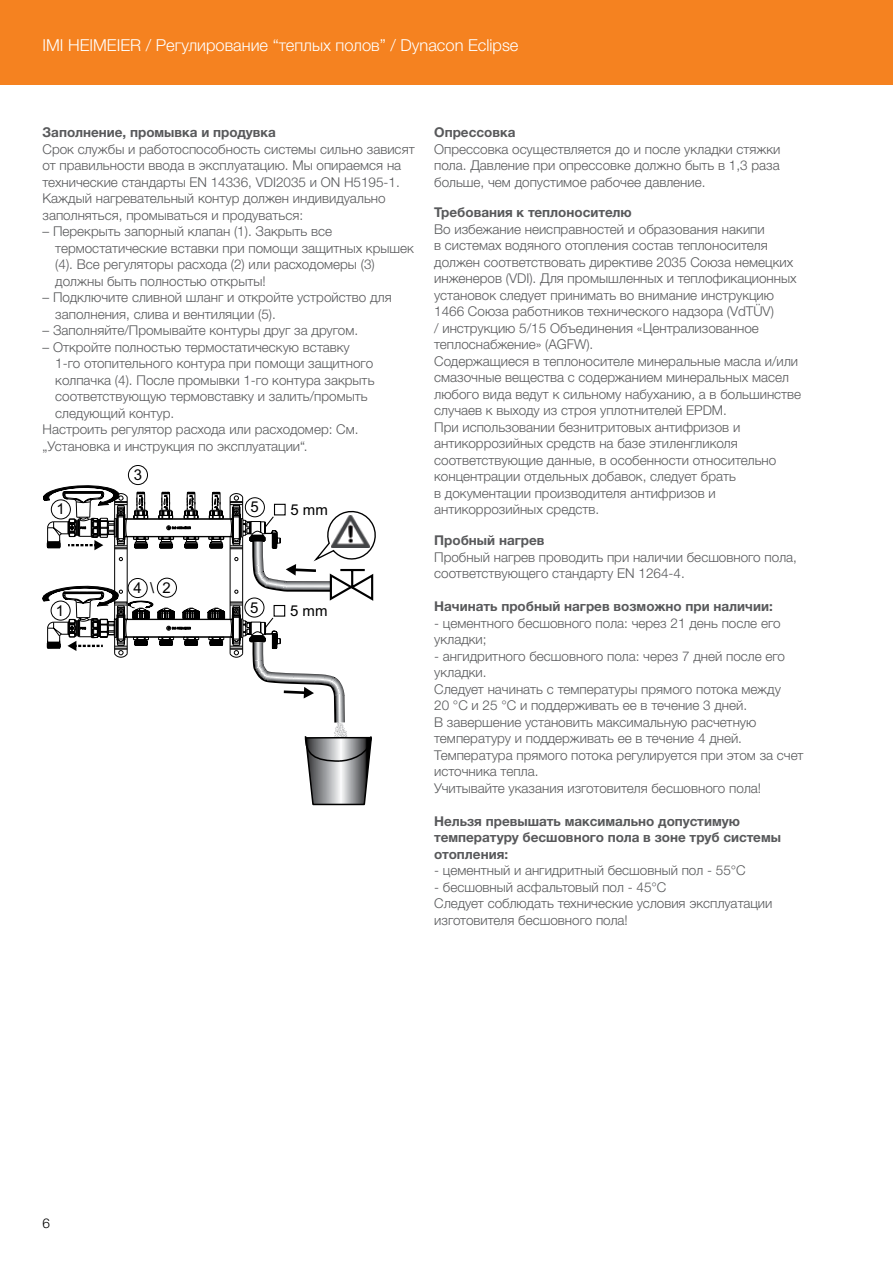
<style>
.page{position:relative;width:893px;height:1263px;background:#fff}
.page>*{position:absolute;margin:0;border:0;box-sizing:border-box;transform-origin:0 0}
.t1{font:300 16.5px "Helvetica Neue LTW1 G";color:#fff}
.t2{font:15px "Arial";color:#000}
.t3{font:300 13.5px/16.5px "Helvetica Neue LTW1 G";color:#58595b}
.t4{font:700 13.5px/16.5px "Helvetica Neue LTW1 G";color:#58595b}
.t5{font:300 13.5px "Helvetica Neue LTW1 G";color:#000}
</style>
<div class="page">
<div style="left:0;top:0;width:893px;height:85px;background:#f58220"></div>
<svg style="left:43px;top:465px;width:332px;height:340px"></svg>
<p class="t1" style="left:43px;top:35px;width:477px">IMI HEIMEIER / Регулирование “теплых полов” / Dynacon Eclipse</p>
<p class="t4" style="left:43px;top:124px;width:235px">Заполнение, промывка и продувка</p>
<p class="t3" style="left:43px;top:141px;width:374px">Срок службы и работоспособность системы сильно зависят от правильности ввода в эксплуатацию. Мы опираемся на технические стандарты EN 14336, VDI2035 и ON H5195-1.<br>Каждый нагревательный контур должен индивидуально заполняться, промываться и продуваться:</p>
<p class="t3" style="left:55px;top:223px;width:360px;text-indent:-13px">– Перекрыть запорный клапан (1). Закрыть все термостатические вставки при помощи защитных крышек (4). Все регуляторы расхода (2) или расходомеры (3) должны быть полностью открыты!</p>
<p class="t3" style="left:55px;top:289px;width:338px;text-indent:-13px">– Подключите сливной шланг и откройте устройство для заполнения, слива и вентиляции (5).</p>
<p class="t3" style="left:43px;top:322px;width:317px">– Заполняйте/Промывайте контуры друг за другом.</p>
<p class="t3" style="left:43px;top:339px;width:309px">– Откройте полностью термостатическую вставку</p>
<p class="t3" style="left:55px;top:355px;width:319px">1-го отопительного контура при помощи защитного</p>
<p class="t3" style="left:55px;top:372px;width:321px">колпачка (4). После промывки 1-го контура закрыть</p>
<p class="t3" style="left:55px;top:388px;width:314px">соответствующую термовставку и залить/промыть</p>
<p class="t3" style="left:55px;top:405px;width:121px">следующий контур.</p>
<p class="t3" style="left:43px;top:421px;width:317px">Настроить регулятор расхода или расходомер: См.</p>
<p class="t3" style="left:43px;top:438px;width:267px">„Установка и инструкция по эксплуатации“.</p>
<p class="t2" style="left:56px;top:499px;width:10px">1</p>
<p class="t2" style="left:56px;top:601px;width:10px">1</p>
<p class="t2" style="left:134px;top:465px;width:10px">3</p>
<p class="t2" style="left:134px;top:578px;width:39px">4 \ 2</p>
<p class="t2" style="left:251px;top:497px;width:10px">5</p>
<p class="t2" style="left:290px;top:500px;width:39px">5 mm</p>
<p class="t2" style="left:250px;top:598px;width:10px">5</p>
<p class="t2" style="left:290px;top:601px;width:39px">5 mm</p>
<p class="t4" style="left:434px;top:124px;width:83px">Опрессовка</p>
<p class="t3" style="left:434px;top:141px;width:348px;text-align:justify">Опрессовка осуществляется до и после укладки стяжки пола. Давление при опрессовке должно быть в 1,3 раза больше, чем допустимое рабочее давление.</p>
<p class="t4" style="left:434px;top:204px;width:199px">Требования к теплоносителю</p>
<p class="t3" style="left:434px;top:221px;width:369px">Во избежание неисправностей и образования накипи<br>в системах водяного отопления состав теплоносителя должен соответствовать директиве 2035 Союза немецких инженеров (VDI). Для промышленных и теплофикационных установок следует принимать во внимание инструкцию 1466 Союза работников технического надзора (VdTÜV)<br>/ инструкцию 5/15 Объединения «Централизованное теплоснабжение» (AGFW).<br>Содержащиеся в теплоносителе минеральные масла и/или смазочные вещества с содержанием минеральных масел любого вида ведут к сильному набуханию, а в большинстве случаев к выходу из строя уплотнителей EPDM.<br>При использовании безнитритовых антифризов и антикоррозийных средств на базе этиленгликоля соответствующие данные, в особенности относительно концентрации отдельных добавок, следует брать<br>в документации производителя антифризов и антикоррозийных средств.</p>
<p class="t4" style="left:434px;top:532px;width:112px">Пробный нагрев</p>
<p class="t3" style="left:434px;top:549px;width:364px">Пробный нагрев проводить при наличии бесшовного пола, соответствующего стандарту EN 1264-4.</p>
<p class="t4" style="left:434px;top:598px;width:340px">Начинать пробный нагрев возможно при наличии:</p>
<p class="t3" style="left:434px;top:615px;width:348px">- цементного бесшовного пола: через 21 день после его укладки;</p>
<p class="t3" style="left:434px;top:648px;width:371px">- ангидритного бесшовного пола: через 7 дней после его укладки.<br>Следует начинать с температуры прямого потока между<br>20 °C и 25 °C и поддерживать ее в течение 3 дней.<br>В завершение установить максимальную расчетную температуру и поддерживать ее в течение 4 дней.<br>Температура прямого потока регулируется при этом за счет источника тепла.<br>Учитывайте указания изготовителя бесшовного пола!</p>
<p class="t4" style="left:434px;top:812px;width:348px">Нельзя превышать максимально допустимую температуру бесшовного пола в зоне труб системы отопления:</p>
<p class="t3" style="left:434px;top:862px;width:313px">- цементный и ангидритный бесшовный пол - 55°С</p>
<p class="t3" style="left:434px;top:878px;width:340px">- бесшовный асфальтовый пол - 45°C<br>Следует соблюдать технические условия эксплуатации изготовителя бесшовного пола!</p>
<p class="t5" style="left:43px;top:1215px;width:9px">6</p>
</div>
